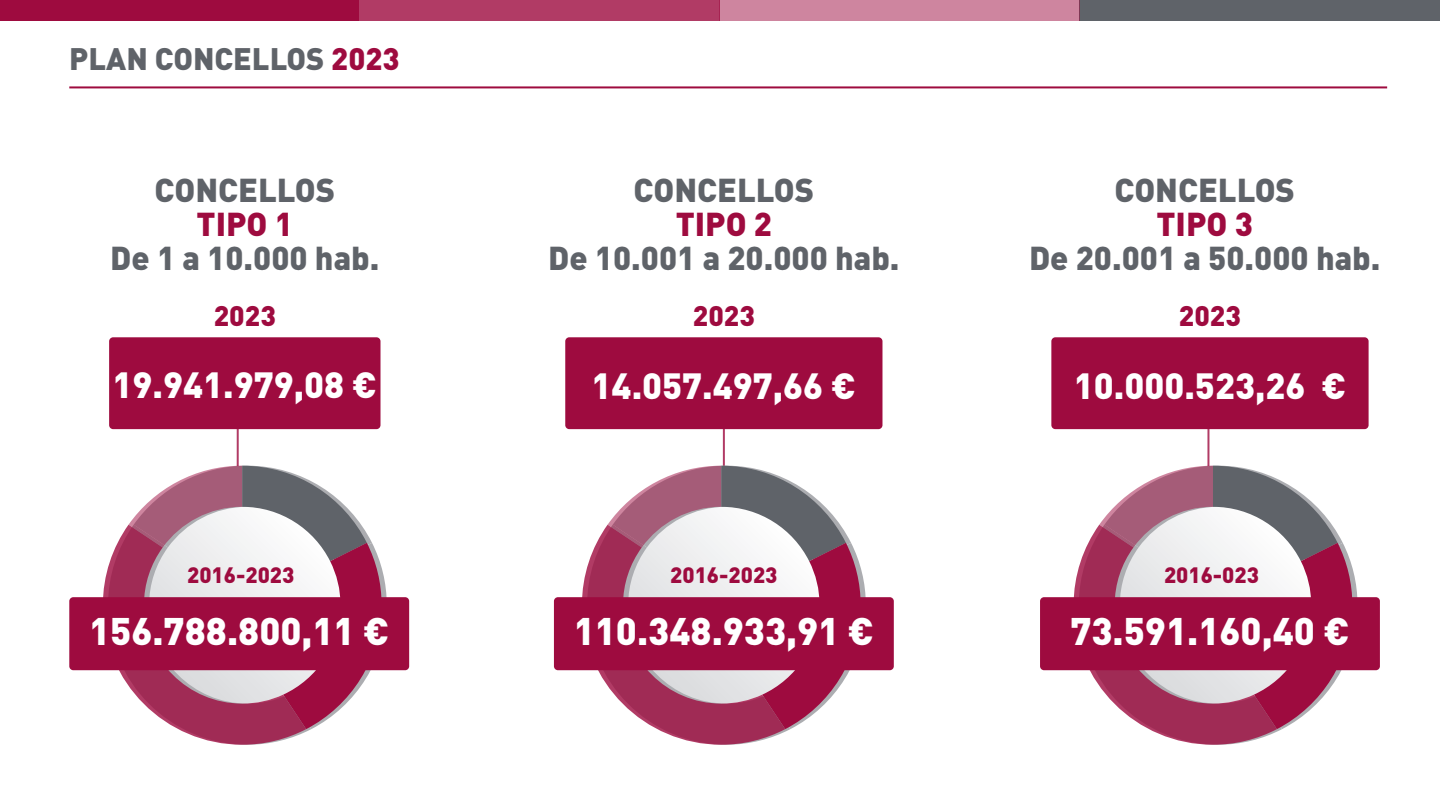
<style>
.page{position:relative;width:1440px;height:811px;background:#fff}
.page>*{position:absolute;margin:0;border:0;box-sizing:border-box;transform-origin:0 0}
.t1{font:900 38px "DIN Pro";color:#fff}
.t2{font:900 36px "DIN Pro";color:#fff}
.t3{font:900 32.6px "DIN Pro";color:#5f6369}
.t4{font:900 32.6px "DIN Pro";color:#9e0b3f}
.t5{font:900 30.8px "DIN Pro";color:#5f6369}
.t6{font:900 28px "DIN Pro";color:#9e0b3f}
.t7{font:900 22px "DIN Pro";color:#9e0b3f}
.s1{color:#9e0b3f}
</style>
<div class="page">
<hr style="left:237px;top:422px;width:2px;height:63px;background:#9e0b3f">
<hr style="left:69px;top:86px;width:1318px;height:2px;background:#9e0b3f">
<div style="left:109px;top:337px;width:272px;height:92px;background:#9e0b3f;border-radius:4px"></div>
<div style="left:565px;top:337px;width:317px;height:92px;background:#9e0b3f;border-radius:4px"></div>
<div style="left:1051px;top:337px;width:318px;height:92px;background:#9e0b3f;border-radius:4px"></div>
<div style="left:0;top:0;width:359px;height:21px;background:#9e0b3f"></div>
<div style="left:359px;top:0;width:360px;height:21px;background:#b13b65"></div>
<div style="left:1080px;top:0;width:360px;height:21px;background:#5f6369"></div>
<div style="left:719px;top:0;width:361px;height:21px;background:#ce859f"></div>
<svg style="left:103px;top:465px;width:284px;height:279px"></svg>
<div style="left:69px;top:597px;width:340px;height:73px;background:#9e0b3f;border-radius:4px"></div>
<hr style="left:723px;top:422px;width:2px;height:63px;background:#9e0b3f">
<svg style="left:582px;top:465px;width:284px;height:279px"></svg>
<div style="left:554px;top:597px;width:340px;height:73px;background:#9e0b3f;border-radius:4px"></div>
<hr style="left:1207px;top:422px;width:2px;height:63px;background:#9e0b3f">
<svg style="left:1074px;top:465px;width:284px;height:279px"></svg>
<div style="left:1040px;top:597px;width:340px;height:73px;background:#9e0b3f;border-radius:4px"></div>
<p class="t5" style="left:69px;top:38px;width:332px">PLAN CONCELLOS <span class="s1">2023</span></p>
<p class="t3" style="left:155px;top:168px;width:182px">CONCELLOS</p>
<p class="t4" style="left:197px;top:202px;width:98px">TIPO 1</p>
<p class="t3" style="left:110px;top:236px;width:271px">De 1 a 10.000 hab.</p>
<p class="t6" style="left:214px;top:296px;width:64px">2023</p>
<p class="t6" style="left:693px;top:296px;width:64px">2023</p>
<p class="t6" style="left:1179px;top:296px;width:64px">2023</p>
<p class="t3" style="left:634px;top:168px;width:182px">CONCELLOS</p>
<p class="t4" style="left:676px;top:202px;width:98px">TIPO 2</p>
<p class="t3" style="left:548px;top:236px;width:353px">De 10.001 a 20.000 hab.</p>
<p class="t3" style="left:1114px;top:168px;width:182px">CONCELLOS</p>
<p class="t4" style="left:1157px;top:202px;width:98px">TIPO 3</p>
<p class="t3" style="left:1029px;top:236px;width:353px">De 20.001 a 50.000 hab.</p>
<p class="t2" style="left:113px;top:360px;width:266px">19.941.979,08 €</p>
<p class="t2" style="left:592px;top:361px;width:266px">14.057.497,66 €</p>
<p class="t2" style="left:1074px;top:361px;width:274px">10.000.523,26 €</p>
<p class="t7" style="left:187px;top:559px;width:109px">2016-2023</p>
<p class="t1" style="left:89px;top:605px;width:302px">156.788.800,11 €</p>
<p class="t7" style="left:670px;top:559px;width:109px">2016-2023</p>
<p class="t1" style="left:574px;top:605px;width:302px">110.348.933,91 €</p>
<p class="t7" style="left:1164px;top:559px;width:97px">2016-023</p>
<p class="t1" style="left:1070px;top:605px;width:281px">73.591.160,40 €</p>
</div>
